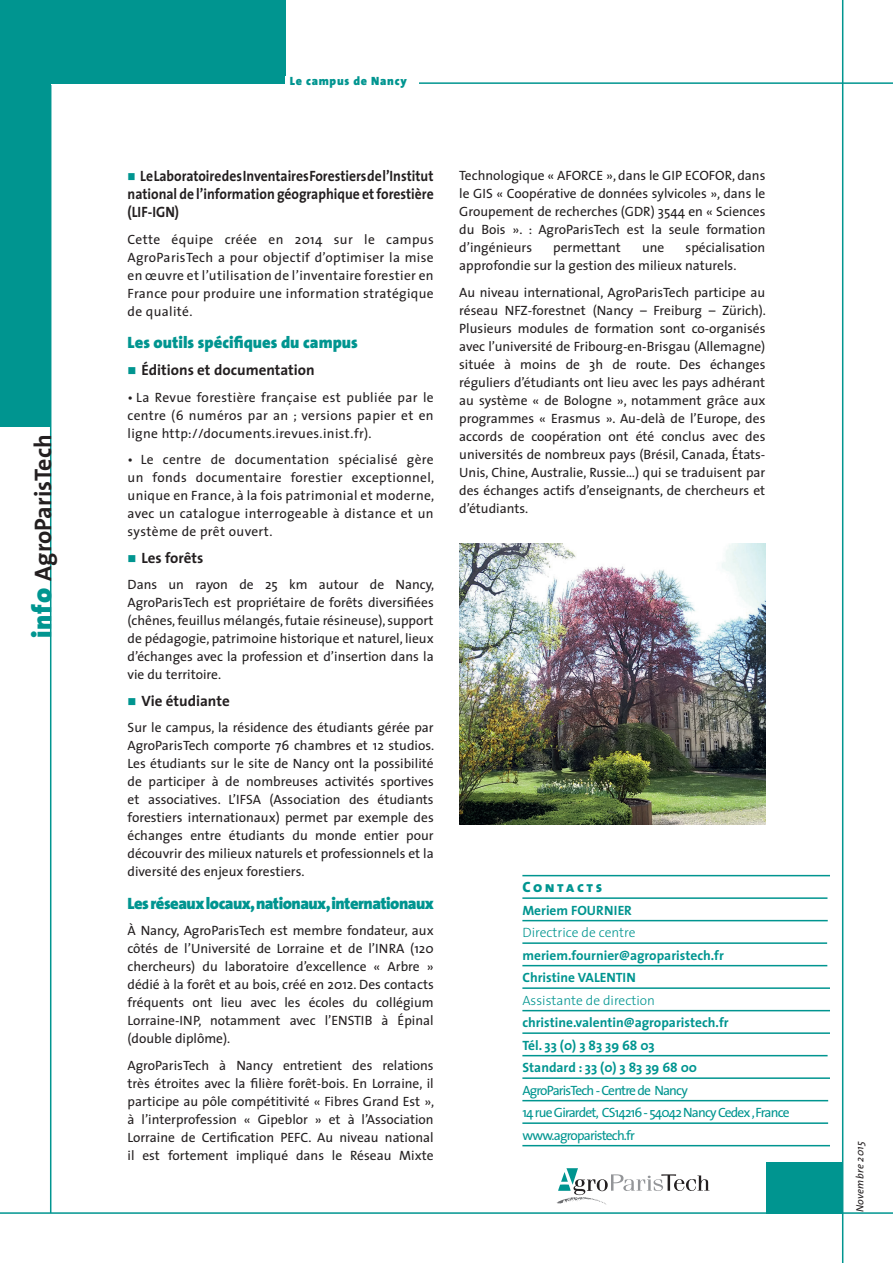
<style>
.page{position:relative;width:893px;height:1263px;background:#fff}
.page>*{position:absolute;margin:0;border:0;box-sizing:border-box;transform-origin:0 0}
.t1{font:700 24px "The Sans";color:#231f20}
.t2{font:900 16.5px "The Sans";letter-spacing:-.03em;color:#009590}
.t3{font:900 16.5px "The Sans";color:#009590}
.t4{font:700 15px/18px "The Sans";color:#231f20;text-align:justify;scale:.91 1}
.t5{font:700 15px "The Sans";color:#231f20}
.t6{font:15px "The Sans Extra Bold Caps";letter-spacing:.165em;color:#009590}
.t7{font:13.5px/18px "The Sans";color:#231f20;text-align:justify}
.t8{font:700 13.5px/22.5px "The Sans";color:#009590}
.t9{font:13.5px/22.5px "The Sans";letter-spacing:-.06em;color:#009590}
.t10{font:300 13.5px "The Sans";color:#009590}
.t11{font:900 12px "The Sans";letter-spacing:.06em;color:#009590}
.t12{font:italic 10.5px "The Sans";letter-spacing:.025em;color:#231f20}
.s1{font-weight:900;font-size:27px;color:#009590}
</style>
<div class="page">
<div style="left:0;top:0;width:286px;height:426px;background:#009590"></div>
<div style="left:51px;top:84px;width:298px;height:368px;background:#fff"></div>
<hr style="left:50px;top:85px;width:1px;height:1128px;background:#009590">
<hr style="left:842px;top:0;width:1px;height:1263px;background:#009590">
<hr style="left:281px;top:82px;width:612px;height:2px;background:#009590">
<div style="left:766px;top:1162px;width:77px;height:51px;background:#009590"></div>
<hr style="left:0;top:1212px;width:893px;height:2px;background:#009590">
<hr style="left:522px;top:875px;width:308px;height:1px;background:#009590">
<hr style="left:522px;top:897px;width:305px;height:2px;background:#009590">
<hr style="left:522px;top:920px;width:306px;height:1px;background:#009590">
<hr style="left:522px;top:942px;width:305px;height:2px;background:#009590">
<hr style="left:522px;top:965px;width:305px;height:1px;background:#009590">
<hr style="left:522px;top:987px;width:308px;height:2px;background:#009590">
<hr style="left:522px;top:1010px;width:308px;height:1px;background:#009590">
<hr style="left:522px;top:1032px;width:308px;height:2px;background:#009590">
<hr style="left:522px;top:1055px;width:306px;height:1px;background:#009590">
<hr style="left:522px;top:1077px;width:308px;height:2px;background:#009590">
<hr style="left:522px;top:1100px;width:306px;height:1px;background:#009590">
<hr style="left:522px;top:1122px;width:306px;height:2px;background:#009590">
<hr style="left:522px;top:1145px;width:308px;height:1px;background:#009590">
<svg style="left:556px;top:1168px;width:153px;height:37px"></svg>
<div style="left:286px;top:76px;width:133px;height:15px;background:#fff"></div>
<img style="left:459px;top:544px;width:306px;height:281px">
<h1 class="t1" style="left:28px;top:638px;width:205px;rotate:-90deg"><span class="s1">info</span> AgroParisTech</h1>
<p class="t11" style="left:290px;top:73px;width:118px">Le campus de Nancy</p>
<p class="t4" style="left:128px;top:167px;width:338px;text-indent:13px">Le Laboratoire des Inventaires Forestiers de l’Institut national de l’information géographique et forestière (LIF-IGN)</p>
<p class="t7" style="left:128px;top:230px;width:308px">Cette équipe créée en 2014 sur le campus AgroParisTech a pour objectif d’optimiser la mise en œuvre et l’utilisation de l’inventaire forestier en France pour produire une information stratégique de qualité.</p>
<p class="t3" style="left:128px;top:332px;width:232px">Les outils spécifiques du campus</p>
<p class="t5" style="left:142px;top:360px;width:175px">Éditions et documentation</p>
<p class="t7" style="left:128px;top:388px;width:308px">• La Revue forestière française est publiée par le centre (6 numéros par an ; versions papier et en ligne http://documents.irevues.inist.fr).</p>
<p class="t7" style="left:128px;top:450px;width:308px">• Le centre de documentation spécialisé gère un fonds documentaire forestier exceptionnel, unique en France, à la fois patrimonial et moderne, avec un catalogue interrogeable à distance et un système de prêt ouvert.</p>
<p class="t5" style="left:142px;top:548px;width:63px">Les forêts</p>
<p class="t7" style="left:128px;top:576px;width:308px">Dans un rayon de 25 km autour de Nancy, AgroParisTech est propriétaire de forêts diversifiées (chênes, feuillus mélangés, futaie résineuse), support de pédagogie, patrimoine historique et naturel, lieux d’échanges avec la profession et d’insertion dans la vie du territoire.</p>
<p class="t5" style="left:142px;top:691px;width:90px">Vie étudiante</p>
<p class="t7" style="left:128px;top:719px;width:308px">Sur le campus, la résidence des étudiants gérée par AgroParisTech comporte 76 chambres et 12 studios.<br>Les étudiants sur le site de Nancy ont la possibilité de participer à de nombreuses activités sportives et associatives. L’IFSA (Association des étudiants forestiers internationaux) permet par exemple des échanges entre étudiants du monde entier pour découvrir des milieux naturels et professionnels et la diversité des enjeux forestiers.</p>
<p class="t2" style="left:128px;top:892px;width:308px">Les réseaux locaux, nationaux, internationaux</p>
<p class="t7" style="left:128px;top:922px;width:308px">À Nancy, AgroParisTech est membre fondateur, aux côtés de l’Université de Lorraine et de l’INRA (120 chercheurs) du laboratoire d’excellence « Arbre » dédié à la forêt et au bois, créé en 2012. Des contacts fréquents ont lieu avec les écoles du collégium Lorraine-INP, notamment avec l’ENSTIB à Épinal (double diplôme).</p>
<p class="t7" style="left:128px;top:1056px;width:308px">AgroParisTech à Nancy entretient des relations très étroites avec la filière forêt-bois. En Lorraine, il participe au pôle compétitivité « Fibres Grand Est », à l’interprofession « Gipeblor » et à l’Association Lorraine de Certification PEFC. Au niveau national il est fortement impliqué dans le Réseau Mixte</p>
<p class="t7" style="left:459px;top:167px;width:308px">Technologique « AFORCE », dans le GIP ECOFOR, dans le GIS « Coopérative de données sylvicoles », dans le Groupement de recherches (GDR) 3544 en « Sciences du Bois ». : AgroParisTech est la seule formation d’ingénieurs</p>
<p class="t7" style="left:459px;top:239px;width:308px;text-indent:226px">spécialisation approfondie sur la gestion des milieux naturels.</p>
<p class="t7" style="left:459px;top:283px;width:308px">Au niveau international, AgroParisTech participe au réseau NFZ-forestnet (Nancy – Freiburg – Zürich).<br>Plusieurs modules de formation sont co-organisés avec l’université de Fribourg-en-Brisgau (Allemagne) située à moins de 3h de route. Des échanges réguliers d’étudiants ont lieu avec les pays adhérant au système « de Bologne », notamment grâce aux programmes « Erasmus ». Au-delà de l’Europe, des accords de coopération ont été conclus avec des universités de nombreux pays (Brésil, Canada, États-Unis, Chine, Australie, Russie…) qui se traduisent par des échanges actifs d’enseignants, de chercheurs et d’étudiants.</p>
<p class="t7" style="left:553px;top:239px;width:69px">permettant</p>
<p class="t7" style="left:642px;top:239px;width:24px">une</p>
<p class="t6" style="left:522px;top:877px;width:81px">Contacts</p>
<p class="t8" style="left:522px;top:899px;width:111px">Meriem FOURNIER</p>
<p class="t10" style="left:522px;top:924px;width:115px">Directrice de centre</p>
<p class="t8" style="left:522px;top:944px;width:203px">meriem.fournier@agroparistech.fr<br>Christine VALENTIN</p>
<p class="t10" style="left:522px;top:991px;width:134px">Assistante de direction</p>
<p class="t8" style="left:522px;top:1011px;width:208px">christine.valentin@agroparistech.fr<br>Tél. 33 (0) 3 83 39 68 03<br>Standard : 33 (0) 3 83 39 68 00</p>
<p class="t9" style="left:522px;top:1079px;width:269px">AgroParisTech - Centre de Nancy<br>14 rue Girardet, CS14216 - 54042 Nancy Cedex ,France www.agroparistech.fr</p>
<p class="t12" style="left:853px;top:1212px;width:73px;rotate:-90deg">Novembre 2015</p>
</div>
